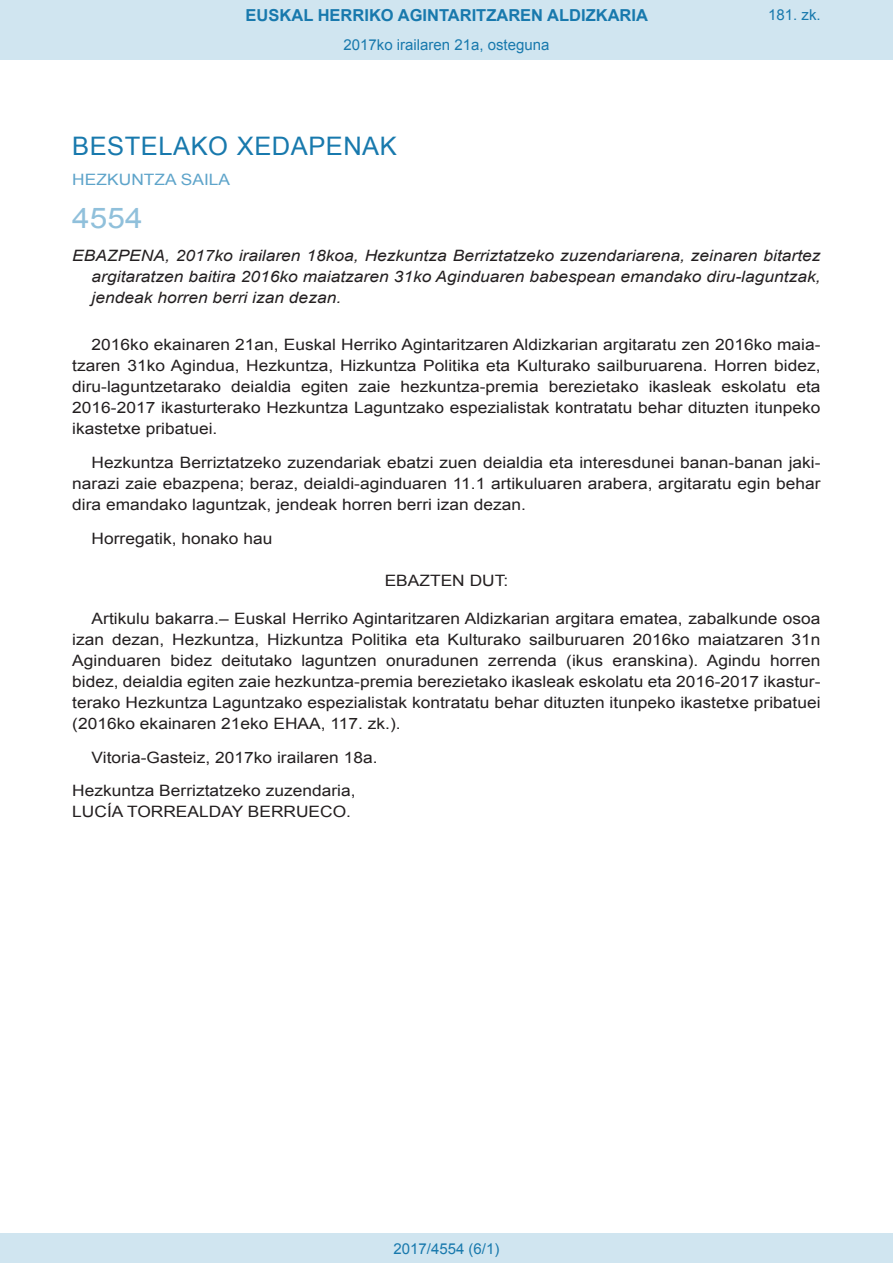
<style>
.page{position:relative;width:893px;height:1263px;background:#fff}
.page>*{position:absolute;margin:0;border:0;box-sizing:border-box;transform-origin:0 0}
.BOPVOrden{font:28.5px "Arial";color:#90c0db;scale:1.11 1}
.BOPVSeccion{font:25.5px "Arial";letter-spacing:.02em;color:#1879ad}
.t1{font:700 16.5px "Arial";color:#1879ad}
.BOPVDetalle{font:15.6px/21px "Arial";color:#231f20;text-align:justify;scale:1.11 1}
.BOPVTitulo{font:italic 15.6px/21px "Arial";color:#231f20;text-align:justify;scale:1.11 1}
.BOPVFirmaLugFec{font:15.6px "Arial";color:#231f20;scale:1.11 1}
.BOPVFirmaPuesto{font:15.6px "Arial";color:#231f20;scale:1.11 1}
.BOPVFirmaNombre{font:15.6px "Arial";color:#231f20;scale:1.11 1}
.BOPVOrganismo{font:15.6px "Arial";letter-spacing:.005em;color:#5ea4ca;scale:1.11 1}
.BOPVClave{font:15.6px "Arial";color:#231f20;scale:1.11 1}
.Paginacion_Centro{font:15px "Arial";color:#1879ad}
</style>
<div class="page">
<div style="left:0;top:0;width:893px;height:60px;background:#d0e5f0"></div>
<div style="left:0;top:1233px;width:893px;height:30px;background:#d0e5f0"></div>
<p class="t1" style="left:246px;top:4px;width:404px">EUSKAL HERRIKO AGINTARITZAREN ALDIZKARIA</p>
<p class="Paginacion_Centro" style="left:343px;top:35px;width:207px">2017ko irailaren 21a, osteguna</p>
<p class="Paginacion_Centro" style="left:768px;top:5px;width:54px">181. zk.</p>
<p class="BOPVSeccion" style="left:72px;top:129px;width:326px">BESTELAKO XEDAPENAK</p>
<p class="BOPVOrganismo" style="left:72px;top:169px;width:144px">HEZKUNTZA SAILA</p>
<p class="BOPVOrden" style="left:72px;top:199px;width:65px">4554</p>
<p class="BOPVTitulo" style="left:92px;top:246px;width:658px;text-indent:-19px">EBAZPENA, 2017ko irailaren 18koa, Hezkuntza Berriztatzeko zuzendariarena, zeinaren bitartez argitaratzen baitira 2016ko maiatzaren 31ko Aginduaren babespean emandako diru-laguntzak, jendeak horren berri izan dezan.</p>
<p class="BOPVDetalle" style="left:72px;top:334px;width:676px;text-indent:19px">2016ko ekainaren 21an, Euskal Herriko Agintaritzaren Aldizkarian argitaratu zen 2016ko maia&shy;tzaren 31ko Agindua, Hezkuntza, Hizkuntza Politika eta Kulturako sailburuarena. Horren bidez, diru-laguntzetarako deialdia egiten zaie hezkuntza-premia berezietako ikasleak eskolatu eta 2016-2017 ikasturterako Hezkuntza Laguntzako espezialistak kontratatu behar dituzten itunpeko ikastetxe pribatuei.</p>
<p class="BOPVDetalle" style="left:72px;top:452px;width:676px;text-indent:19px">Hezkuntza Berriztatzeko zuzendariak ebatzi zuen deialdia eta interesdunei banan-banan jaki&shy;narazi zaie ebazpena; beraz, deialdi-aginduaren 11.1 artikuluaren arabera, argitaratu egin behar dira emandako laguntzak, jendeak horren berri izan dezan.</p>
<p class="BOPVDetalle" style="left:92px;top:528px;width:164px">Horregatik, honako hau</p>
<p class="BOPVClave" style="left:385px;top:570px;width:113px">EBAZTEN DUT:</p>
<p class="BOPVDetalle" style="left:72px;top:608px;width:676px;text-indent:19px">Artikulu bakarra.– Euskal Herriko Agintaritzaren Aldizkarian argitara ematea, zabalkunde osoa izan dezan, Hezkuntza, Hizkuntza Politika eta Kulturako sailburuaren 2016ko maiatzaren 31n Aginduaren bidez deitutako laguntzen onuradunen zerrenda (ikus eranskina). Agindu horren bidez, deialdia egiten zaie hezkuntza-premia berezietako ikasleak eskolatu eta 2016-2017 ikastur&shy;terako Hezkuntza Laguntzako espezialistak kontratatu behar dituzten itunpeko ikastetxe pribatuei (2016ko ekainaren 21eko EHAA, 117. zk.).</p>
<p class="BOPVFirmaLugFec" style="left:92px;top:747px;width:259px">Vitoria-Gasteiz, 2017ko irailaren 18a.</p>
<p class="BOPVFirmaPuesto" style="left:72px;top:781px;width:257px">Hezkuntza Berriztatzeko zuzendaria,</p>
<p class="BOPVFirmaNombre" style="left:72px;top:802px;width:253px">LUCÍA TORREALDAY BERRUECO.</p>
<p class="Paginacion_Centro" style="left:393px;top:1238px;width:107px">2017/4554 (6/1)</p>
</div>
